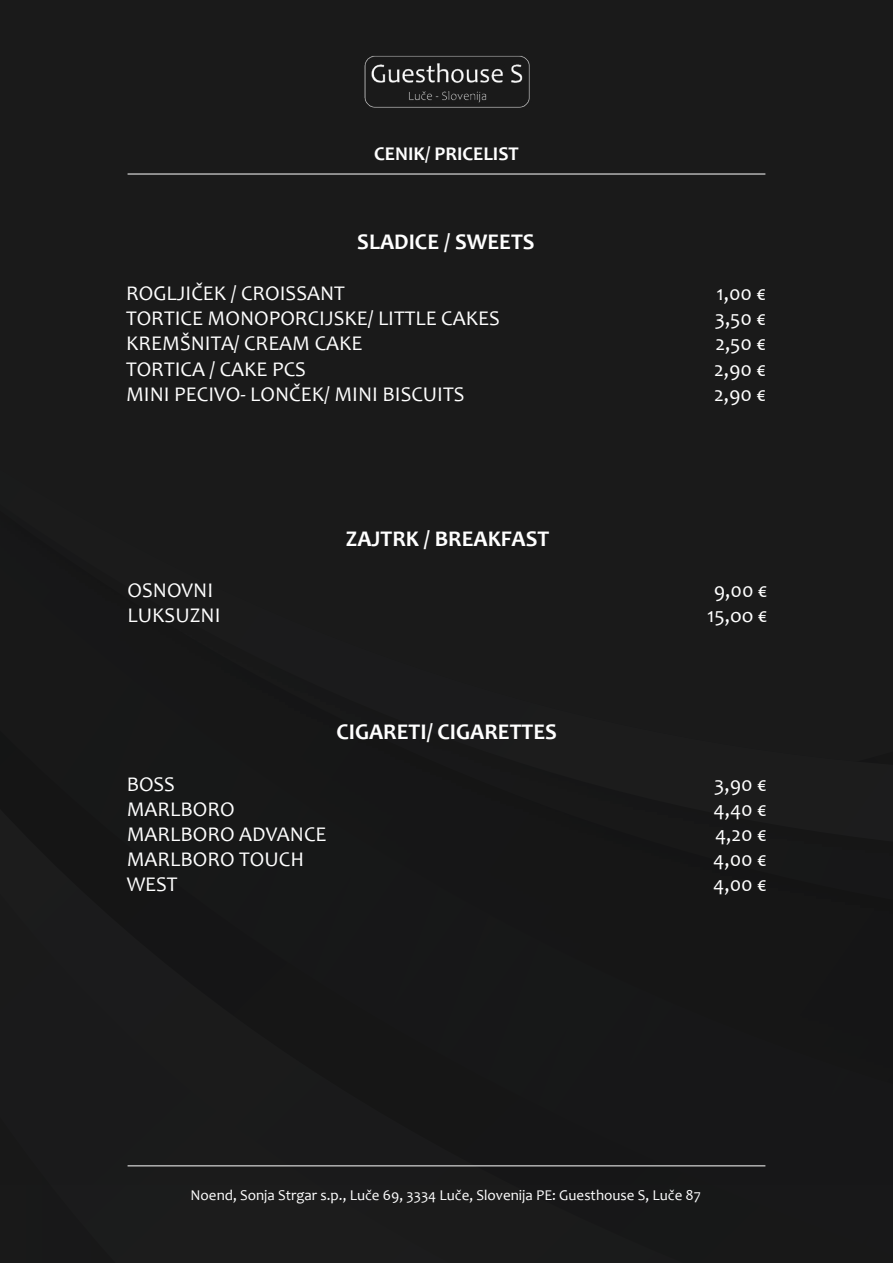
<style>
.page{position:relative;width:893px;height:1263px;background:#fff}
.page>*{position:absolute;margin:0;border:0;box-sizing:border-box;transform-origin:0 0}
.t1{font:700 22.5px "Candara";color:#fff}
.t2{font:21px/25.2px "Candara";color:#fff}
.t3{font:700 19.5px "Candara";color:#fff}
.t4{font:15px "Candara";color:#fff}
</style>
<div class="page">
<div style="left:0;top:0;width:390px;height:90px;background:#1a1a1a"></div>
<div style="left:521px;top:0;width:372px;height:90px;background:#1a1a1a"></div>
<div style="left:801px;top:110px;width:92px;height:1153px;background:#1a1a1a"></div>
<div style="left:0;top:90px;width:801px;height:1173px;background:#1a1a1a"></div>
<div style="left:0;top:821px;width:155px;height:340px;background:#1a1a1b"></div>
<div style="left:0;top:1161px;width:308px;height:102px;background:#1b1c1c"></div>
<img style="left:361px;top:53px;width:170px;height:56px">
<hr style="left:128px;top:174px;width:637px;height:1px;background:#fff">
<hr style="left:128px;top:1165px;width:637px;height:1px;background:#fff">
<p class="t3" style="left:374px;top:142px;width:146px">CENIK/ PRICELIST</p>
<p class="t1" style="left:357px;top:228px;width:179px">SLADICE / SWEETS</p>
<p class="t2" style="left:126px;top:281px;width:375px">ROGLJIČEK / CROISSANT<br>TORTICE MONOPORCIJSKE/ LITTLE CAKES<br>KREMŠNITA/ CREAM CAKE<br>TORTICA / CAKE PCS<br>MINI PECIVO- LONČEK/ MINI BISCUITS</p>
<p class="t2" style="left:714px;top:281px;width:53px;text-align:justify">1,00 € 3,50 € 2,50 € 2,90 € 2,90 €</p>
<p class="t1" style="left:346px;top:525px;width:205px">ZAJTRK / BREAKFAST</p>
<p class="t2" style="left:128px;top:578px;width:94px">OSNOVNI<br>LUKSUZNI</p>
<p class="t2" style="left:707px;top:578px;width:62px;text-align:center">9,00 €<br>15,oo €</p>
<p class="t1" style="left:336px;top:718px;width:222px">CIGARETI/ CIGARETTES</p>
<p class="t2" style="left:127px;top:771px;width:201px">BOSS<br>MARLBORO<br>MARLBORO ADVANCE<br>MARLBORO TOUCH<br>WEST</p>
<p class="t2" style="left:713px;top:771px;width:55px;text-align:justify">3,90 € 4,40 € 4,20 € 4,00 € 4,00 €</p>
<p class="t4" style="left:190px;top:1186px;width:512px">Noend, Sonja Strgar s.p., Luče 69, 3334 Luče, Slovenija PE: Guesthouse S, Luče 87</p>
</div>
